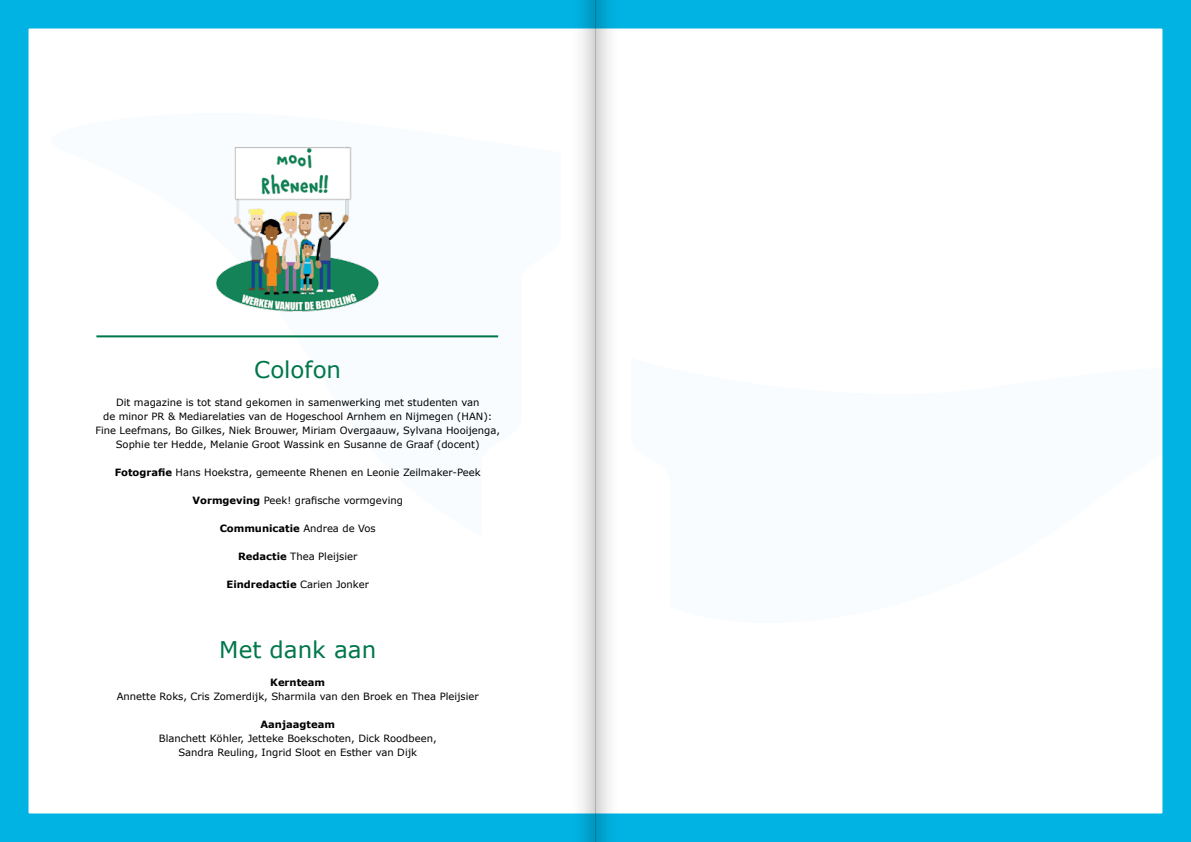
<style>
.page{position:relative;width:1191px;height:842px;background:#fff}
.page>*{position:absolute;margin:0;border:0;box-sizing:border-box;transform-origin:0 0}
.t1{font:23px "Verdana";color:#00774a}
.t2{font:10px/14px "Verdana";color:#000;text-align:center}
.t3{font:700 10px "Verdana";color:#000}
.s1{font-weight:700}
.s2{font-weight:400}
</style>
<div class="page">
<div style="left:0;top:0;width:596px;height:842px;background:#000;opacity:.75"></div>
<div style="left:594px;top:0;width:597px;height:842px;background:#000;opacity:.75"></div>
<h1 class="t1" style="left:254px;top:355px;width:88px">Colofon</h1>
<p class="t2" style="left:95px;top:396px;width:406px">Dit magazine is tot stand gekomen in samenwerking met studenten van<br>de minor PR &amp; Mediarelaties van de Hogeschool Arnhem en Nijmegen (HAN):<br>Fine Leefmans, Bo Gilkes, Niek Brouwer, Miriam Overgaauw, Sylvana Hooijenga, Sophie ter Hedde, Melanie Groot Wassink en Susanne de Graaf (docent)</p>
<p class="t2" style="left:115px;top:466px;width:368px"><span class="s1">Fotografie</span> Hans Hoekstra, gemeente Rhenen en Leonie Zeilmaker-Peek</p>
<p class="t2" style="left:192px;top:494px;width:212px"><span class="s1">Vormgeving</span> Peek! grafische vormgeving</p>
<p class="t3" style="left:220px;top:522px;width:158px">Communicatie <span class="s2">Andrea de Vos</span></p>
<p class="t2" style="left:238px;top:550px;width:121px"><span class="s1">Redactie</span> Thea Pleijsier</p>
<p class="t3" style="left:226px;top:578px;width:144px">Eindredactie <span class="s2">Carien Jonker</span></p>
<h1 class="t1" style="left:219px;top:635px;width:158px">Met dank aan</h1>
<p class="t3" style="left:270px;top:676px;width:56px">Kernteam</p>
<p class="t2" style="left:117px;top:690px;width:363px">Annette Roks, Cris Zomerdijk, Sharmila van den Broek en Thea Pleijsier</p>
<p class="t3" style="left:260px;top:718px;width:76px">Aanjaagteam</p>
<p class="t2" style="left:159px;top:732px;width:279px">Blanchett Köhler, Jetteke Boekschoten, Dick Roodbeen,<br>Sandra Reuling, Ingrid Sloot en Esther van Dijk</p>
</div>
